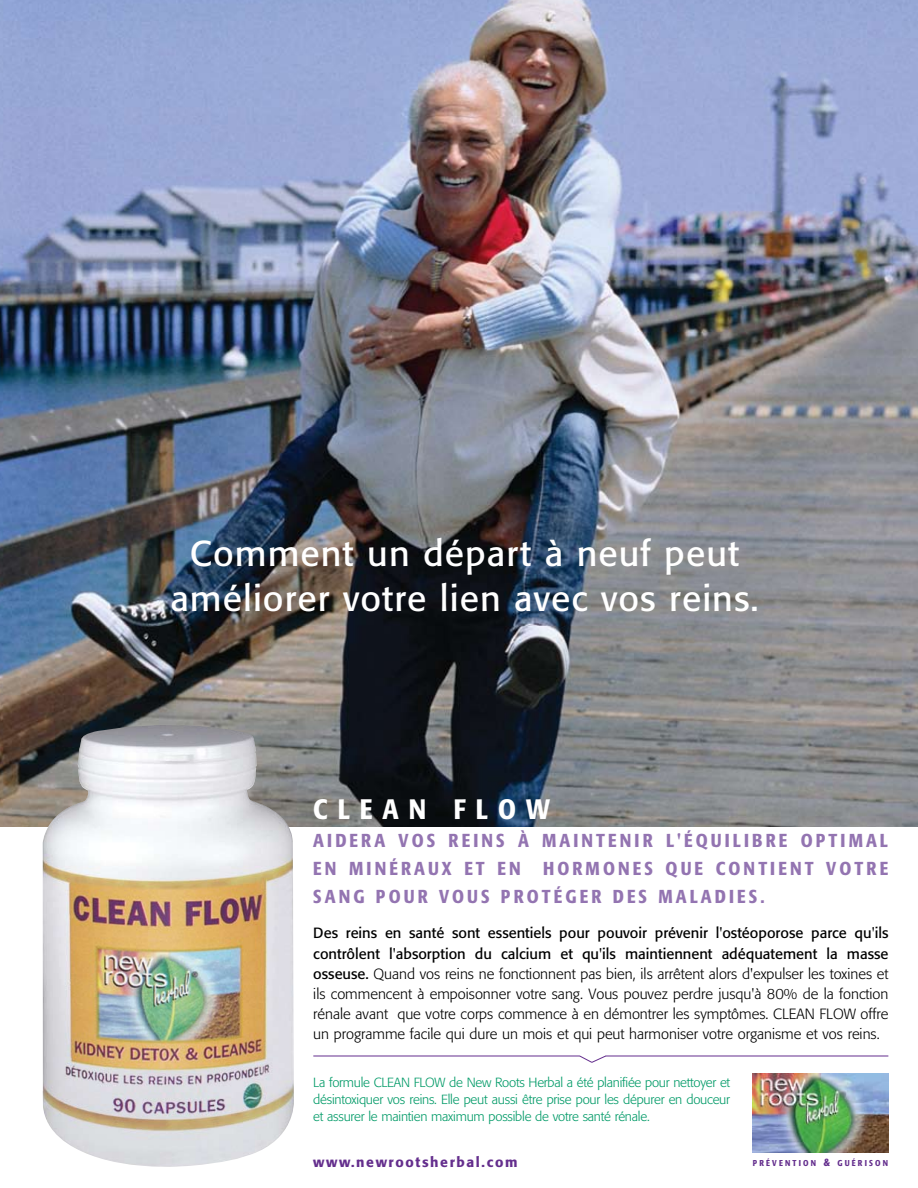
<style>
.page{position:relative;width:918px;height:1188px;background:#fff}
.page>*{position:absolute;margin:0;border:0;box-sizing:border-box;transform-origin:0 0}
.t1{font:35.55px/44.5px "Formata";letter-spacing:.03em;color:#fff;text-align:center}
.t2{font:500 condensed 27.75px "Formata";letter-spacing:.36em;color:#fff}
.t3{font:500 condensed 18.6px/27.8px "Formata";letter-spacing:.165em;color:#9374b1;text-align:justify}
.t4{font:300 14.7px/20.1px "Formata";color:#000;text-align:justify}
.t5{font:500 13.95px "Formata";letter-spacing:.115em;color:#642e8d}
.t6{font:300 13.2px/17px "Formata";letter-spacing:-.02em;color:#009a67;text-align:justify}
.t7{font:500 condensed 8.4px "Formata";letter-spacing:.255em;color:#642e8d}
.s1{font-weight:400}
.s2{font-size:11.25px}
</style>
<div class="page">
<img style="left:0;top:0;width:918px;height:827px">
<img style="left:42px;top:725px;width:252px;height:442px">
<img style="left:753px;top:1073px;width:135px;height:79px">
<svg style="left:579px;top:1055px;width:27px;height:8px"></svg>
<hr style="left:313px;top:1056px;width:267px;height:1px;background:#642e8d">
<hr style="left:606px;top:1056px;width:282px;height:1px;background:#642e8d">
<h1 class="t1" style="left:170px;top:531px;width:590px">Comment un départ à neuf peut améliorer votre lien avec vos reins.</h1>
<h2 class="t2" style="left:313px;top:793px;width:238px">CLEAN FLOW</h2>
<p class="t3" style="left:313px;top:827px;width:576px">AIDERA VOS REINS À MAINTENIR L'ÉQUILIBRE OPTIMAL EN MINÉRAUX ET EN HORMONES QUE CONTIENT VOTRE SANG POUR VOUS PROTÉGER DES MALADIES.</p>
<p class="t4" style="left:313px;top:923px;width:577px"><span class="s1">Des reins en santé sont essentiels pour pouvoir prévenir l'ostéoporose parce qu'ils contrôlent l'absorption du calcium et qu'ils maintiennent adéquatement la masse osseuse.</span> Quand vos reins ne fonctionnent pas bien, ils arrêtent alors d'expulser les toxines et ils commencent à empoisonner votre sang. Vous pouvez perdre jusqu'à 80% de la fonction rénale avant que votre corps commence à en démontrer les symptômes. CLEAN FLOW offre un programme facile qui dure un mois et qui peut harmoniser votre organisme et vos reins.</p>
<p class="t6" style="left:313px;top:1074px;width:418px">La formule CLEAN FLOW de New Roots Herbal a été planifiée pour nettoyer et désintoxiquer vos reins. Elle peut aussi être prise pour les dépurer en douceur et assurer le maintien maximum possible de votre santé rénale.</p>
<p class="t5" style="left:313px;top:1154px;width:206px">www.newrootsherbal.com</p>
<p class="t7" style="left:753px;top:1158px;width:137px">PRÉVENTION <span class="s2">&amp;</span> GUÉRISON</p>
</div>
